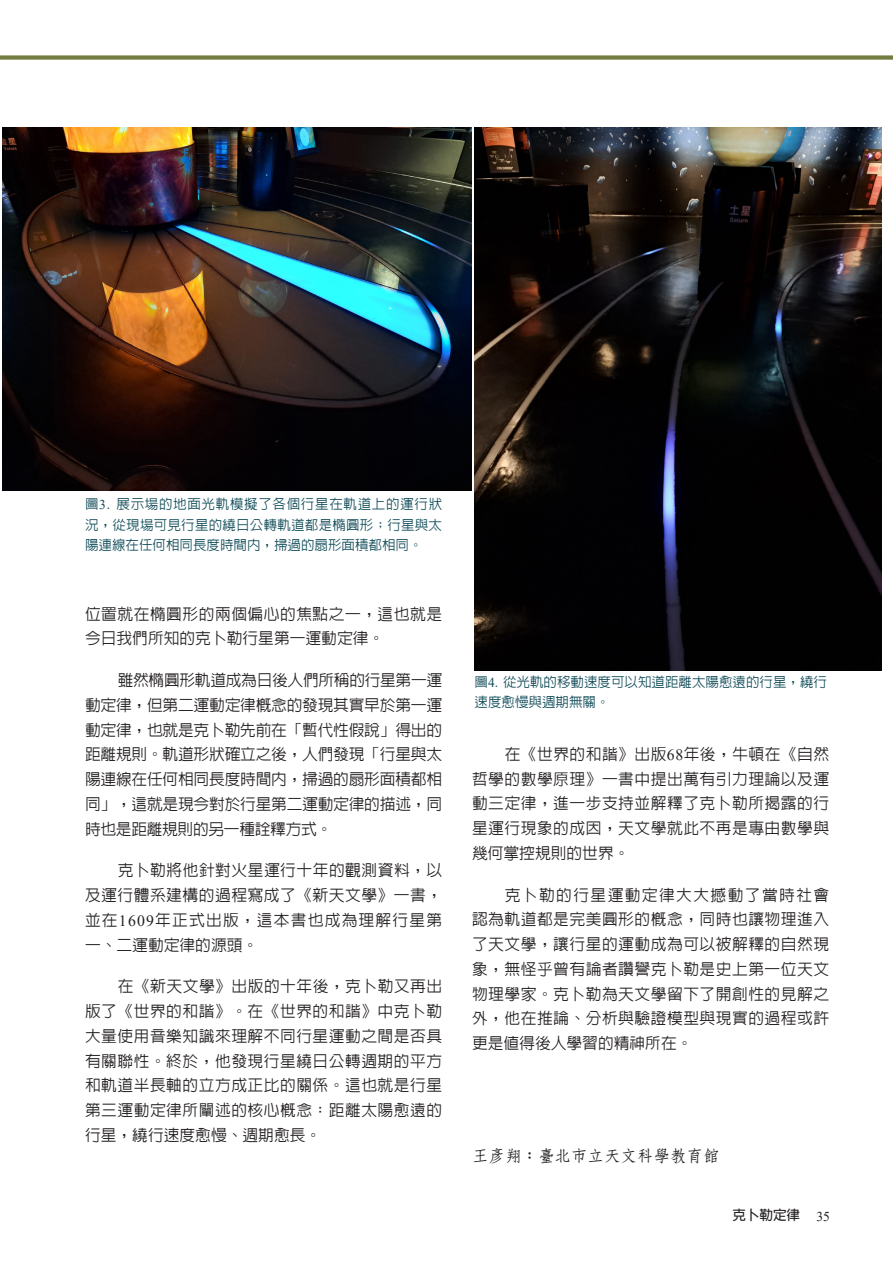
<style>
.page{position:relative;width:893px;height:1263px;background:#fff}
.page>*{position:absolute;margin:0;border:0;box-sizing:border-box;transform-origin:0 0}
.作者介紹{font:700 16.5px "Nan Sung";color:#231f20}
.內文{font:500 15.75px/24.8px "Lin Gothic";letter-spacing:.03em;color:#231f20;text-align:justify}
.說明文字{font:500 13.5px/20.2px "Lin Gothic";color:#104b58;text-align:justify}
.t1{font:700 13.5px "Lin Gothic";color:#231f20}
.s1{font-family:"Times New Roman";font-weight:400}
</style>
<div class="page">
<div style="left:0;top:55px;width:893px;height:5px;background:#747c41"></div>
<img style="left:3px;top:128px;width:469px;height:363px">
<img style="left:475px;top:128px;width:407px;height:542px">
<p class="說明文字" style="left:85px;top:494px;width:359px">圖<span class="s1">3.</span> 展示場的地面光軌模擬了各個行星在軌道上的運行狀況，從現場可見行星的繞日公轉軌道都是橢圓形；行星與太陽連線在任何相同長度時間內，掃過的扇形面積都相同。</p>
<p class="內文" style="left:85px;top:601px;width:359px">位置就在橢圓形的兩個偏心的焦點之一，這也就是今日我們所知的克卜勒行星第一運動定律。</p>
<p class="內文" style="left:85px;top:668px;width:359px;text-indent:33px">雖然橢圓形軌道成為日後人們所稱的行星第一運動定律，但第二運動定律概念的發現其實早於第一運動定律，也就是克卜勒先前在「暫代性假說」得出的距離規則。軌道形狀確立之後，人們發現「行星與太陽連線在任何相同長度時間內，掃過的扇形面積都相同」，這就是現今對於行星第二運動定律的描述，同時也是距離規則的另一種詮釋方式。</p>
<p class="內文" style="left:85px;top:858px;width:359px;text-indent:33px">克卜勒將他針對火星運行十年的觀測資料，以及運行體系建構的過程寫成了《新天文學》一書，並在<span class="s1">1609</span>年正式出版，這本書也成為理解行星第一、二運動定律的源頭。</p>
<p class="內文" style="left:85px;top:974px;width:359px;text-indent:33px">在《新天文學》出版的十年後，克卜勒又再出版了《世界的和諧》。在《世界的和諧》中克卜勒大量使用音樂知識來理解不同行星運動之間是否具有關聯性。終於，他發現行星繞日公轉週期的平方和軌道半長軸的立方成正比的關係。這也就是行星第三運動定律所闡述的核心概念：距離太陽愈遠的行星，繞行速度愈慢、週期愈長。</p>
<p class="說明文字" style="left:475px;top:671px;width:354px">圖<span class="s1">4.</span> 從光軌的移動速度可以知道距離太陽愈遠的行星，繞行速度愈慢與週期無關。</p>
<p class="內文" style="left:472px;top:741px;width:359px;text-indent:33px">在《世界的和諧》出版<span class="s1">68</span>年後，牛頓在《自然哲學的數學原理》一書中提出萬有引力理論以及運動三定律，進一步支持並解釋了克卜勒所揭露的行星運行現象的成因，天文學就此不再是專由數學與幾何掌控規則的世界。</p>
<p class="內文" style="left:472px;top:882px;width:359px;text-indent:33px">克卜勒的行星運動定律大大撼動了當時社會認為軌道都是完美圓形的概念，同時也讓物理進入了天文學，讓行星的運動成為可以被解釋的自然現象，無怪乎曾有論者讚譽克卜勒是史上第一位天文物理學家。克卜勒為天文學留下了開創性的見解之外，他在推論、分析與驗證模型與現實的過程或許更是值得後人學習的精神所在。</p>
<p class="作者介紹" style="left:472px;top:1147px;width:249px">王彥翔：臺北市立天文科學教育館</p>
<p class="t1" style="left:733px;top:1208px;width:99px">克卜勒定律 <span class="s1">35</span></p>
</div>
